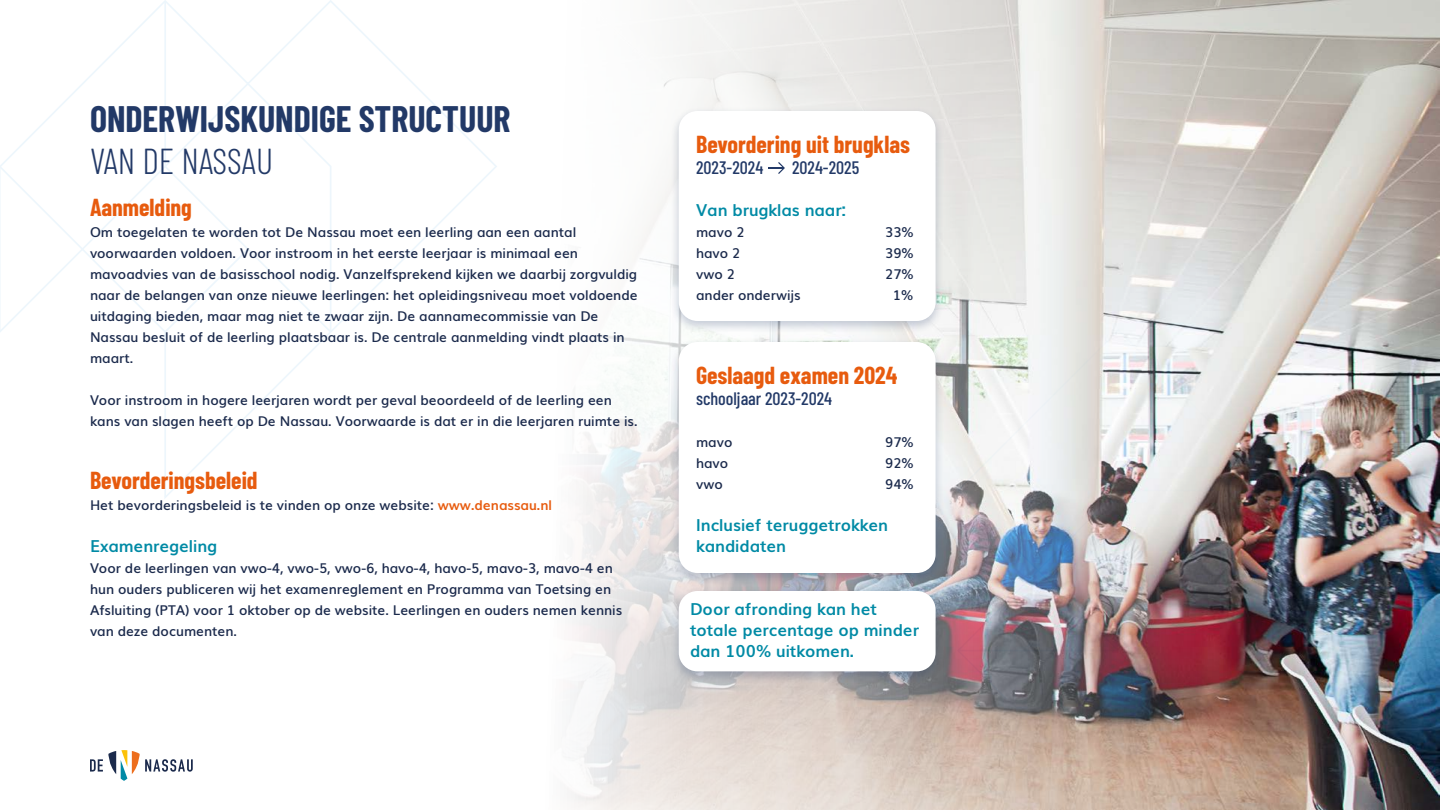
<style>
.page{position:relative;width:1440px;height:810px;background:#fff}
.page>*{position:absolute;margin:0;border:0;box-sizing:border-box;transform-origin:0 0}
.t1{font:700 36px "Barlow Condensed";color:#223967}
.t2{font:300 36px "Barlow Condensed";color:#223967}
.t3{font:700 24px "Barlow Condensed";color:#e75b0e}
.t4{font:500 18px "Barlow Condensed";color:#223967}
.t5{font:700 16.5px/21px "Muli";color:#008aa5}
.t6{font:600 13.5px/21px "Muli";color:#1b2a4c}
.s1{font-weight:700;color:#e75b0e}
</style>
<div class="page">
<svg style="left:85px;top:3px;width:412px;height:496px"></svg>
<svg style="left:0;top:81px;width:163px;height:253px"></svg>
<svg style="left:163px;top:0;width:170px;height:334px"></svg>
<svg style="left:163px;top:247px;width:87px;height:87px"></svg>
<svg style="left:90px;top:750px;width:103px;height:31px"></svg>
<img style="left:567px;top:0;width:873px;height:810px">
<div style="left:670px;top:107px;width:274px;height:227px;background:#223967;opacity:.25"></div>
<div style="left:679px;top:111px;width:257px;height:210px;background:#fff;border-radius:19px"></div>
<div style="left:670px;top:338px;width:274px;height:248px;background:#223967;opacity:.25"></div>
<div style="left:679px;top:342px;width:257px;height:231px;background:#fff;border-radius:19px"></div>
<svg style="left:769px;top:162px;width:16px;height:12px"></svg>
<div style="left:670px;top:587px;width:274px;height:97px;background:#223967;opacity:.25"></div>
<div style="left:679px;top:591px;width:257px;height:80px;background:#fff;border-radius:19px"></div>
<h1 class="t1" style="left:90px;top:93px;width:422px">ONDERWIJSKUNDIGE STRUCTUUR</h1>
<h1 class="t2" style="left:90px;top:135px;width:185px">VAN DE NASSAU</h1>
<h2 class="t3" style="left:90px;top:190px;width:103px">Aanmelding</h2>
<p class="t6" style="left:90px;top:221px;width:549px">Om toegelaten te worden tot De Nassau moet een leerling aan een aantal voorwaarden voldoen. Voor instroom in het eerste leerjaar is minimaal een mavoadvies van de basisschool nodig. Vanzelfsprekend kijken we daarbij zorgvuldig naar de belangen van onze nieuwe leerlingen: het opleidingsniveau moet voldoende uitdaging bieden, maar mag niet te zwaar zijn. De aannamecommissie van De Nassau besluit of de leerling plaatsbaar is. De centrale aanmelding vindt plaats in maart.</p>
<p class="t6" style="left:90px;top:389px;width:549px">Voor instroom in hogere leerjaren wordt per geval beoordeeld of de leerling een kans van slagen heeft op De Nassau. Voorwaarde is dat er in die leerjaren ruimte is.</p>
<h2 class="t3" style="left:90px;top:463px;width:169px">Bevorderingsbeleid</h2>
<p class="t6" style="left:90px;top:494px;width:463px">Het bevorderingsbeleid is te vinden op onze website: <span class="s1">www.denassau.nl</span></p>
<p class="t5" style="left:90px;top:535px;width:129px">Examenregeling</p>
<p class="t6" style="left:90px;top:557px;width:534px">Voor de leerlingen van vwo-4, vwo-5, vwo-6, havo-4, havo-5, mavo-3, mavo-4 en hun ouders publiceren wij het examenreglement en Programma van Toetsing en Afsluiting (PTA) voor 1 oktober op de website. Leerlingen en ouders nemen kennis van deze documenten.</p>
<h2 class="t3" style="left:696px;top:127px;width:215px">Bevordering uit brugklas</h2>
<h3 class="t4" style="left:696px;top:155px;width:69px">2023-2024</h3>
<h3 class="t4" style="left:792px;top:155px;width:69px">2024-2025</h3>
<p class="t5" style="left:696px;top:199px;width:152px">Van brugklas naar:</p>
<p class="t6" style="left:696px;top:221px;width:50px">mavo 2</p>
<p class="t6" style="left:885px;top:221px;width:30px">33%</p>
<p class="t6" style="left:696px;top:242px;width:46px">havo 2</p>
<p class="t6" style="left:885px;top:242px;width:30px">39%</p>
<p class="t6" style="left:696px;top:263px;width:40px">vwo 2</p>
<p class="t6" style="left:885px;top:263px;width:30px">27%</p>
<p class="t6" style="left:696px;top:284px;width:106px">ander onderwijs</p>
<p class="t6" style="left:893px;top:284px;width:22px">1%</p>
<h2 class="t3" style="left:696px;top:358px;width:203px">Geslaagd examen 2024</h2>
<h3 class="t4" style="left:696px;top:386px;width:138px">schooljaar 2023-2024</h3>
<p class="t6" style="left:696px;top:431px;width:38px">mavo</p>
<p class="t6" style="left:885px;top:431px;width:30px">97%</p>
<p class="t6" style="left:696px;top:452px;width:34px">havo</p>
<p class="t6" style="left:885px;top:452px;width:30px">92%</p>
<p class="t6" style="left:696px;top:473px;width:28px">vwo</p>
<p class="t6" style="left:885px;top:473px;width:30px">94%</p>
<p class="t5" style="left:696px;top:514px;width:194px">Inclusief teruggetrokken kandidaten</p>
<p class="t5" style="left:690px;top:598px;width:230px">Door afronding kan het totale percentage op minder dan 100% uitkomen.</p>
</div>
